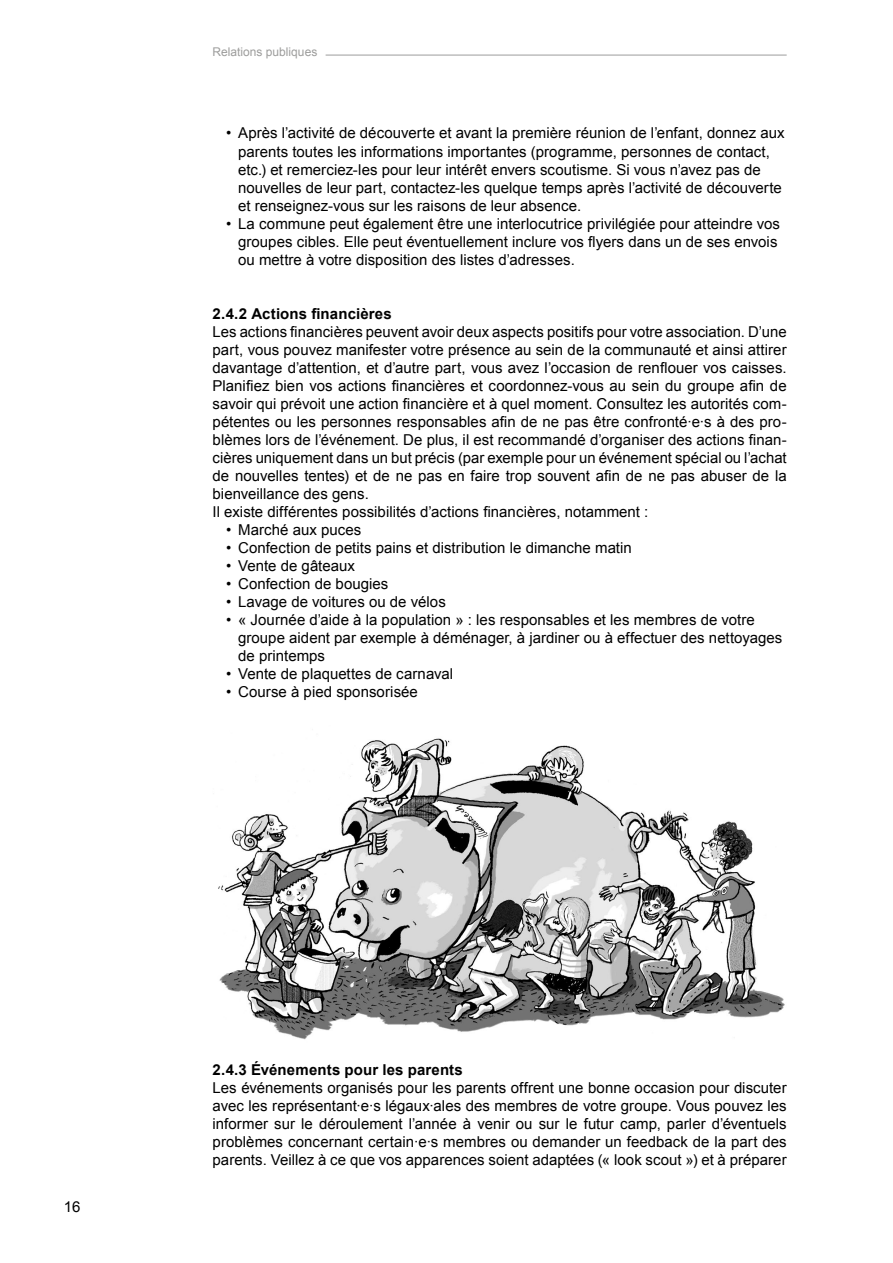
<style>
.page{position:relative;width:893px;height:1263px;background:#fff}
.page>*{position:absolute;margin:0;border:0;box-sizing:border-box;transform-origin:0 0}
.t1{font:15px/18px "Arial";color:#000}
.t2{font:700 15px "Arial";letter-spacing:.01em;color:#000}
.t3{font:12px "Arial";color:#9d9d9c}
</style>
<div class="page">
<hr style="left:326px;top:55px;width:461px;height:1px;background:#9d9d9c">
<img style="left:218px;top:738px;width:567px;height:302px">
<p class="t3" style="left:213px;top:43px;width:106px">Relations publiques</p>
<p class="t1" style="left:238px;top:124px;width:548px;text-indent:-12px">• Après l’activité de découverte et avant la première réunion de l’enfant, donnez aux parents toutes les informations importantes (programme, personnes de contact, etc.) et remerciez-les pour leur intérêt envers scoutisme. Si vous n’avez pas de nouvelles de leur part, contactez-les quelque temps après l’activité de découverte et renseignez-vous sur les raisons de leur absence.</p>
<p class="t1" style="left:238px;top:214px;width:543px;text-indent:-12px">• La commune peut également être une interlocutrice privilégiée pour atteindre vos groupes cibles. Elle peut éventuellement inclure vos flyers dans un de ses envois ou mettre à votre disposition des listes d’adresses.</p>
<p class="t2" style="left:213px;top:303px;width:181px">2.4.2 Actions financières</p>
<p class="t1" style="left:213px;top:322px;width:576px">Les actions financières peuvent avoir deux aspects positifs pour votre association. D’une part, vous pouvez manifester votre présence au sein de la communauté et ainsi attirer davantage d’attention, et d’autre part, vous avez l’occasion de renflouer vos caisses.<br>Planifiez bien vos actions financières et coordonnez-vous au sein du groupe afin de savoir qui prévoit une action financière et à quel moment. Consultez les autorités com&shy;pétentes ou les personnes responsables afin de ne pas être confronté·e·s à des pro&shy;blèmes lors de l’événement. De plus, il est recommandé d’organiser des actions finan&shy;cières uniquement dans un but précis (par exemple pour un événement spécial ou l’achat de nouvelles tentes) et de ne pas en faire trop souvent afin de ne pas abuser de la bienveillance des gens.<br>Il existe différentes possibilités d’actions financières, notamment :</p>
<p class="t1" style="left:226px;top:520px;width:137px">• Marché aux puces</p>
<p class="t1" style="left:226px;top:538px;width:407px">• Confection de petits pains et distribution le dimanche matin</p>
<p class="t1" style="left:226px;top:556px;width:130px">• Vente de gâteaux</p>
<p class="t1" style="left:226px;top:574px;width:164px">• Confection de bougies</p>
<p class="t1" style="left:226px;top:592px;width:221px">• Lavage de voitures ou de vélos</p>
<p class="t1" style="left:238px;top:610px;width:546px;text-indent:-12px">• « Journée d’aide à la population » : les responsables et les membres de votre groupe aident par exemple à déménager, à jardiner ou à effectuer des nettoyages de printemps</p>
<p class="t1" style="left:226px;top:664px;width:229px">• Vente de plaquettes de carnaval</p>
<p class="t1" style="left:226px;top:682px;width:193px">• Course à pied sponsorisée</p>
<p class="t1" style="left:64px;top:1198px;width:18px">16</p>
<p class="t2" style="left:213px;top:1059px;width:252px">2.4.3 Événements pour les parents</p>
<p class="t1" style="left:213px;top:1078px;width:576px;text-align:justify">Les événements organisés pour les parents offrent une bonne occasion pour discuter avec les représentant·e·s légaux·ales des membres de votre groupe. Vous pouvez les informer sur le déroulement l’année à venir ou sur le futur camp, parler d’éventuels problèmes concernant certain·e·s membres ou demander un feedback de la part des parents. Veillez à ce que vos apparences soient adaptées (« look scout ») et à préparer</p>
</div>
